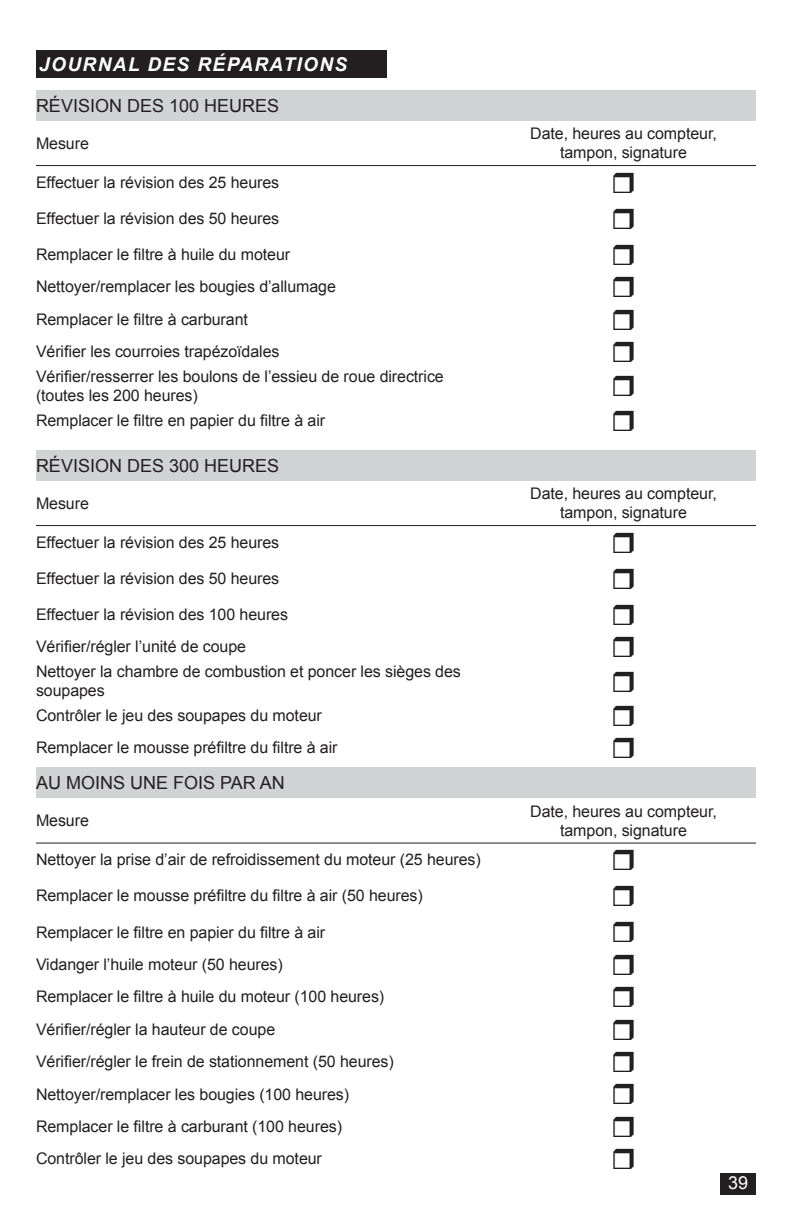
<style>
.page{position:relative;width:792px;height:1224px;background:#fff}
.page>*{position:absolute;margin:0;border:0;box-sizing:border-box;transform-origin:0 0}
.t1{font:italic 700 19px "Arial";letter-spacing:.075em;color:#fff}
.Head_9A_FR{font:18px "Arial";color:#231f20}
.t2{font:18px "Arial";color:#fff}
.Body_Text_FR{font:16px/19.2px "Arial";letter-spacing:-.005em;color:#231f20;text-align:center}
</style>
<div class="page">
<div style="left:721px;top:1174px;width:35px;height:21px;background:#231f20"></div>
<div style="left:36px;top:50px;width:351px;height:28px;background:#231f20"></div>
<div style="left:36px;top:90px;width:720px;height:31px;background:#d1d2d4"></div>
<hr style="left:36px;top:165px;width:455px;height:1px;background:#231f20">
<hr style="left:491px;top:165px;width:265px;height:1px;background:#231f20">
<div style="left:36px;top:450px;width:720px;height:31px;background:#d1d2d4"></div>
<hr style="left:36px;top:525px;width:455px;height:1px;background:#231f20">
<hr style="left:491px;top:525px;width:265px;height:1px;background:#231f20">
<div style="left:36px;top:768px;width:720px;height:30px;background:#d1d2d4"></div>
<hr style="left:36px;top:843px;width:455px;height:1px;background:#231f20">
<hr style="left:491px;top:843px;width:265px;height:1px;background:#231f20">
<p class="t1" style="left:39px;top:52px;width:309px">JOURNAL DES RÉPARATIONS</p>
<p class="Head_9A_FR" style="left:36px;top:94px;width:245px">RÉVISION DES 100 HEURES</p>
<p class="Body_Text_FR" style="left:36px;top:134px;width:54px">Mesure</p>
<p class="Body_Text_FR" style="left:530px;top:124px;width:188px">Date, heures au compteur, tampon, signature</p>
<p class="Body_Text_FR" style="left:36px;top:173px;width:245px">Effectuer la révision des 25 heures</p>
<p class="Body_Text_FR" style="left:36px;top:209px;width:245px">Effectuer la révision des 50 heures</p>
<p class="Body_Text_FR" style="left:36px;top:245px;width:256px">Remplacer le filtre à huile du moteur</p>
<p class="Body_Text_FR" style="left:36px;top:277px;width:302px">Nettoyer/remplacer les bougies d’allumage</p>
<p class="Body_Text_FR" style="left:36px;top:310px;width:213px">Remplacer le filtre à carburant</p>
<p class="Body_Text_FR" style="left:36px;top:342px;width:245px">Vérifier les courroies trapézoïdales</p>
<p class="Body_Text_FR" style="left:36px;top:367px;width:409px;text-align:left">Vérifier/resserrer les boulons de l’essieu de roue directrice (toutes les 200 heures)</p>
<p class="Body_Text_FR" style="left:36px;top:411px;width:291px">Remplacer le filtre en papier du filtre à air</p>
<p class="Head_9A_FR" style="left:36px;top:454px;width:245px">RÉVISION DES 300 HEURES</p>
<p class="Body_Text_FR" style="left:36px;top:494px;width:54px">Mesure</p>
<p class="Body_Text_FR" style="left:530px;top:484px;width:188px">Date, heures au compteur, tampon, signature</p>
<p class="Body_Text_FR" style="left:36px;top:533px;width:245px">Effectuer la révision des 25 heures</p>
<p class="Body_Text_FR" style="left:36px;top:569px;width:245px">Effectuer la révision des 50 heures</p>
<p class="Body_Text_FR" style="left:36px;top:605px;width:254px">Effectuer la révision des 100 heures</p>
<p class="Body_Text_FR" style="left:36px;top:637px;width:212px">Vérifier/régler l’unité de coupe</p>
<p class="Body_Text_FR" style="left:36px;top:662px;width:426px;text-align:left">Nettoyer la chambre de combustion et poncer les sièges des soupapes</p>
<p class="Body_Text_FR" style="left:36px;top:706px;width:287px">Contrôler le jeu des soupapes du moteur</p>
<p class="Body_Text_FR" style="left:36px;top:738px;width:303px">Remplacer le mousse préfiltre du filtre à air</p>
<p class="Head_9A_FR" style="left:36px;top:771px;width:250px">AU MOINS UNE FOIS PAR AN</p>
<p class="Body_Text_FR" style="left:36px;top:811px;width:54px">Mesure</p>
<p class="Body_Text_FR" style="left:530px;top:802px;width:188px">Date, heures au compteur, tampon, signature</p>
<p class="Body_Text_FR" style="left:36px;top:850px;width:446px">Nettoyer la prise d’air de refroidissement du moteur (25 heures)</p>
<p class="Body_Text_FR" style="left:36px;top:886px;width:388px">Remplacer le mousse préfiltre du filtre à air (50 heures)</p>
<p class="Body_Text_FR" style="left:36px;top:922px;width:291px">Remplacer le filtre en papier du filtre à air</p>
<p class="Body_Text_FR" style="left:36px;top:955px;width:248px">Vidanger l’huile moteur (50 heures)</p>
<p class="Body_Text_FR" style="left:36px;top:987px;width:350px">Remplacer le filtre à huile du moteur (100 heures)</p>
<p class="Body_Text_FR" style="left:36px;top:1020px;width:241px">Vérifier/régler la hauteur de coupe</p>
<p class="Body_Text_FR" style="left:36px;top:1052px;width:359px">Vérifier/régler le frein de stationnement (50 heures)</p>
<p class="Body_Text_FR" style="left:36px;top:1084px;width:315px">Nettoyer/remplacer les bougies (100 heures)</p>
<p class="Body_Text_FR" style="left:36px;top:1117px;width:308px">Remplacer le filtre à carburant (100 heures)</p>
<p class="Body_Text_FR" style="left:36px;top:1149px;width:287px">Contrôler le jeu des soupapes du moteur</p>
<p class="t2" style="left:728px;top:1171px;width:22px">39</p>
</div>
